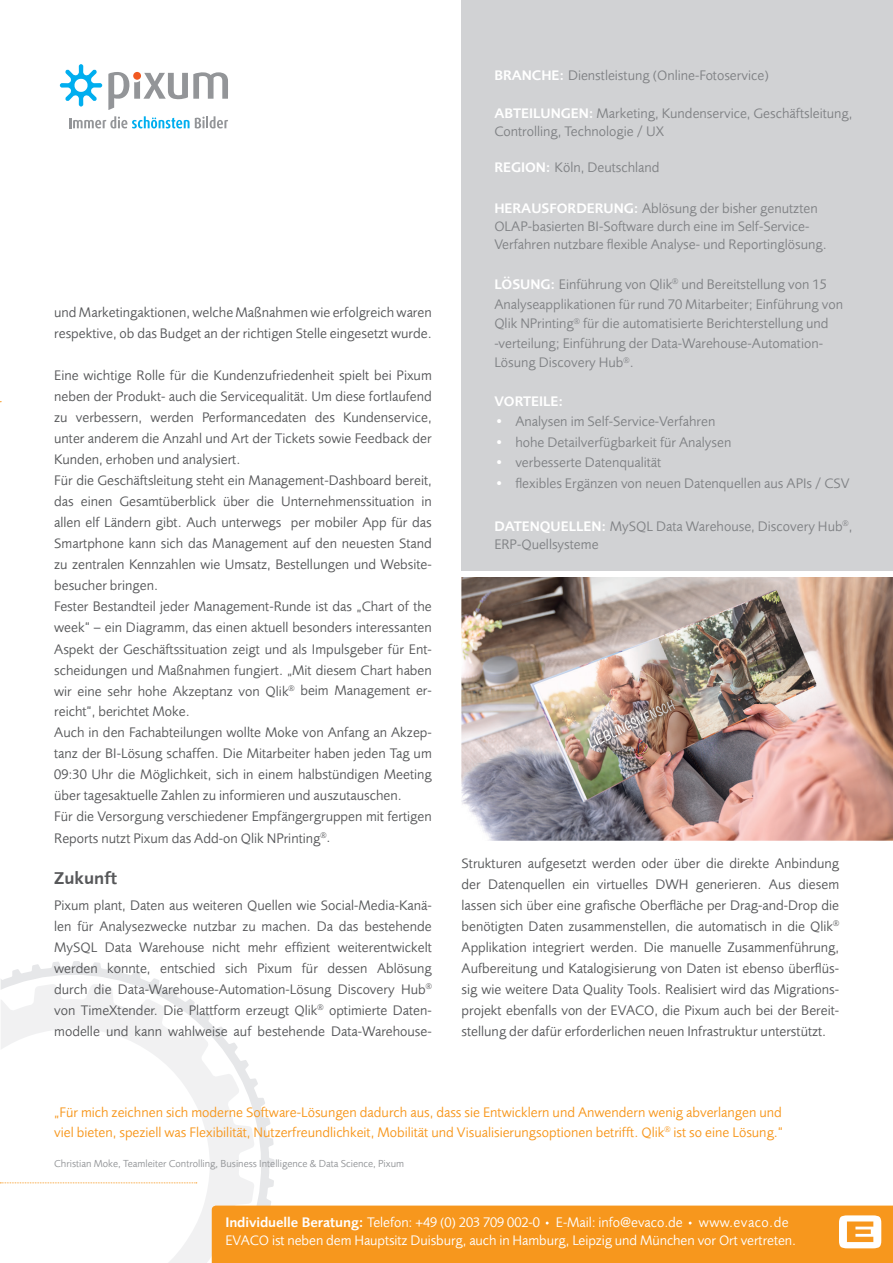
<style>
.page{position:relative;width:893px;height:1263px;background:#fff}
.page>*{position:absolute;margin:0;border:0;box-sizing:border-box;transform-origin:0 0}
.t1{font:600 18px "Foundry Sans";color:#57585a}
.t2{font:14.25px/21px "Foundry Sans";color:#57585a}
.t3{font:14.25px/18px "Foundry Sans";color:#808285}
.t4{font:14.25px/19.5px "Foundry Sans";color:#f7971d}
.t5{font:14.25px/18px "Foundry Sans";letter-spacing:-.005em;color:#fff}
.t6{font:600 14.25px "Foundry Sans";color:#fff}
.t7{font:10.5px "Foundry Sans";color:#939598}
.s1{font-weight:600;color:#fff}
.s2{color:#fff}
.s3{font-weight:600}
</style>
<div class="page">
<svg style="left:1px;top:961px;width:274px;height:244px"></svg>
<svg style="left:1px;top:984px;width:253px;height:279px"></svg>
<img style="left:461px;top:577px;width:432px;height:264px">
<div style="left:461px;top:0;width:432px;height:571px;background:#d1d2d4"></div>
<svg style="left:0;top:1182px;width:197px;height:1px"></svg>
<div style="left:212px;top:1205px;width:681px;height:58px;background:#f7971d"></div>
<svg style="left:69px;top:116px;width:159px;height:12px"></svg>
<svg style="left:108px;top:72px;width:120px;height:38px"></svg>
<svg style="left:60px;top:64px;width:42px;height:43px"></svg>
<p class="t2" style="left:54px;top:302px;width:379px">und Marketingaktionen, welche Maßnahmen wie erfolgreich waren respektive, ob das Budget an der richtigen Stelle eingesetzt wurde.</p>
<p class="t2" style="left:54px;top:365px;width:379px">Eine wichtige Rolle für die Kundenzufriedenheit spielt bei Pixum neben der Produkt- auch die Servicequalität. Um diese fortlaufend zu verbessern, werden Performancedaten des Kundenservice, unter anderem die Anzahl und Art der Tickets sowie Feedback der Kunden, erhoben und analysiert.<br>Für die Geschäftsleitung steht ein Management-Dashboard bereit, das einen Gesamtüberblick über die Unternehmenssituation in allen elf Ländern gibt. Auch unterwegs per mobiler App für das Smartphone kann sich das Management auf den neuesten Stand zu zentralen Kennzahlen wie Umsatz, Bestellungen und Website&shy;besucher bringen.<br>Fester Bestandteil jeder Management-Runde ist das „Chart of the week“ – ein Diagramm, das einen aktuell besonders interessanten Aspekt der Geschäftssituation zeigt und als Impulsgeber für Ent&shy;scheidungen und Maßnahmen fungiert. „Mit diesem Chart haben wir eine sehr hohe Akzeptanz von Qlik<sup>®</sup> beim Management er&shy;reicht“, berichtet Moke.<br>Auch in den Fachabteilungen wollte Moke von Anfang an Akzep&shy;tanz der BI-Lösung schaffen. Die Mitarbeiter haben jeden Tag um 09:30 Uhr die Möglichkeit, sich in einem halbstündigen Meeting über tagesaktuelle Zahlen zu informieren und auszutauschen.<br>Für die Versorgung verschiedener Empfängergruppen mit fertigen Reports nutzt Pixum das Add-on Qlik NPrinting<sup>®</sup>.</p>
<p class="t1" style="left:54px;top:868px;width:65px">Zukunft</p>
<p class="t2" style="left:54px;top:894px;width:379px;text-align:justify">Pixum plant, Daten aus weiteren Quellen wie Social-Media-Kanä&shy;len für Analysezwecke nutzbar zu machen. Da das bestehende MySQL Data Warehouse nicht mehr effizient weiterentwickelt werden konnte, entschied sich Pixum für dessen Ablösung durch die Data-Warehouse-Automation-Lösung Discovery Hub<sup>® </sup>von TimeXtender. Die Plattform erzeugt Qlik<sup>®</sup> optimierte Daten&shy;modelle und kann wahlweise auf bestehende Data-Warehouse-</p>
<p class="t3" style="left:494px;top:66px;width:276px"><span class="s1">BRANCHE:</span> Dienstleistung (Online-Fotoservice)</p>
<p class="t3" style="left:494px;top:104px;width:360px"><span class="s1">ABTEILUNGEN:</span> Marketing, Kundenservice, Geschäftsleitung,<br>Controlling, Technologie / UX</p>
<p class="t3" style="left:494px;top:158px;width:167px"><span class="s1">REGION:</span> Köln, Deutschland</p>
<p class="t3" style="left:494px;top:199px;width:334px"><span class="s1">HERAUSFORDERUNG:</span> Ablösung der bisher genutzten<br>OLAP-basierten BI-Software durch eine im Self-Service-<br>Verfahren nutzbare flexible Analyse- und Reportinglösung.</p>
<p class="t3" style="left:494px;top:275px;width:350px;line-height:19.5px"><span class="s1">LÖSUNG:</span> Einführung von Qlik<sup>®</sup> und Bereitstellung von 15<br>Analyseapplikationen für rund 70 Mitarbeiter; Einführung von Qlik NPrinting<sup>®</sup> für die automatisierte Berichterstellung und -verteilung; Einführung der Data-Warehouse-Automation-Lösung Discovery Hub<sup>®</sup>.</p>
<p class="t6" style="left:494px;top:393px;width:70px">VORTEILE:</p>
<p class="t3" style="left:494px;top:412px;width:223px"><span class="s2">•</span> Analysen im Self-Service-Verfahren</p>
<p class="t3" style="left:494px;top:433px;width:239px"><span class="s2">•</span> hohe Detailverfügbarkeit für Analysen</p>
<p class="t3" style="left:494px;top:454px;width:169px"><span class="s2">•</span> verbesserte Datenqualität</p>
<p class="t3" style="left:494px;top:474px;width:357px"><span class="s2">•</span> flexibles Ergänzen von neuen Datenquellen aus APIs / CSV</p>
<p class="t3" style="left:494px;top:517px;width:359px"><span class="s1">DATENQUELLEN:</span> MySQL Data Warehouse, Discovery Hub<sup>®</sup>,<br>ERP-Quellsysteme</p>
<p class="t2" style="left:462px;top:852px;width:379px;text-align:justify">Strukturen aufgesetzt werden oder über die direkte Anbindung der Datenquellen ein virtuelles DWH generieren. Aus diesem lassen sich über eine grafische Oberfläche per Drag-and-Drop die benötigten Daten zusammenstellen, die automatisch in die Qlik<sup>® </sup>Applikation integriert werden. Die manuelle Zusammenführung, Aufbereitung und Katalogisierung von Daten ist ebenso überflüs&shy;sig wie weitere Data Quality Tools. Realisiert wird das Migrations&shy;projekt ebenfalls von der EVACO, die Pixum auch bei der Bereit&shy;stellung der dafür erforderlichen neuen Infrastruktur unterstützt.</p>
<p class="t4" style="left:54px;top:1103px;width:730px">„Für mich zeichnen sich moderne Software-Lösungen dadurch aus, dass sie Entwicklern und Anwendern wenig abverlangen und viel bieten, speziell was Flexibilität, Nutzerfreundlichkeit, Mobilität und Visualisierungsoptionen betrifft. Qlik<sup>®</sup> ist so eine Lösung.“</p>
<p class="t7" style="left:54px;top:1158px;width:351px">Christian Moke, Teamleiter Controlling, Business Intelligence &amp; Data Science, Pixum</p>
<p class="t5" style="left:225px;top:1213px;width:572px"><span class="s3">Individuelle Beratung:</span> Telefon: +49 (0) 203 709 002-0 E-Mail: info@evaco.de www.evaco.de<br>EVACO ist neben dem Hauptsitz Duisburg, auch in Hamburg, Leipzig und München vor Ort vertreten.</p>
</div>
